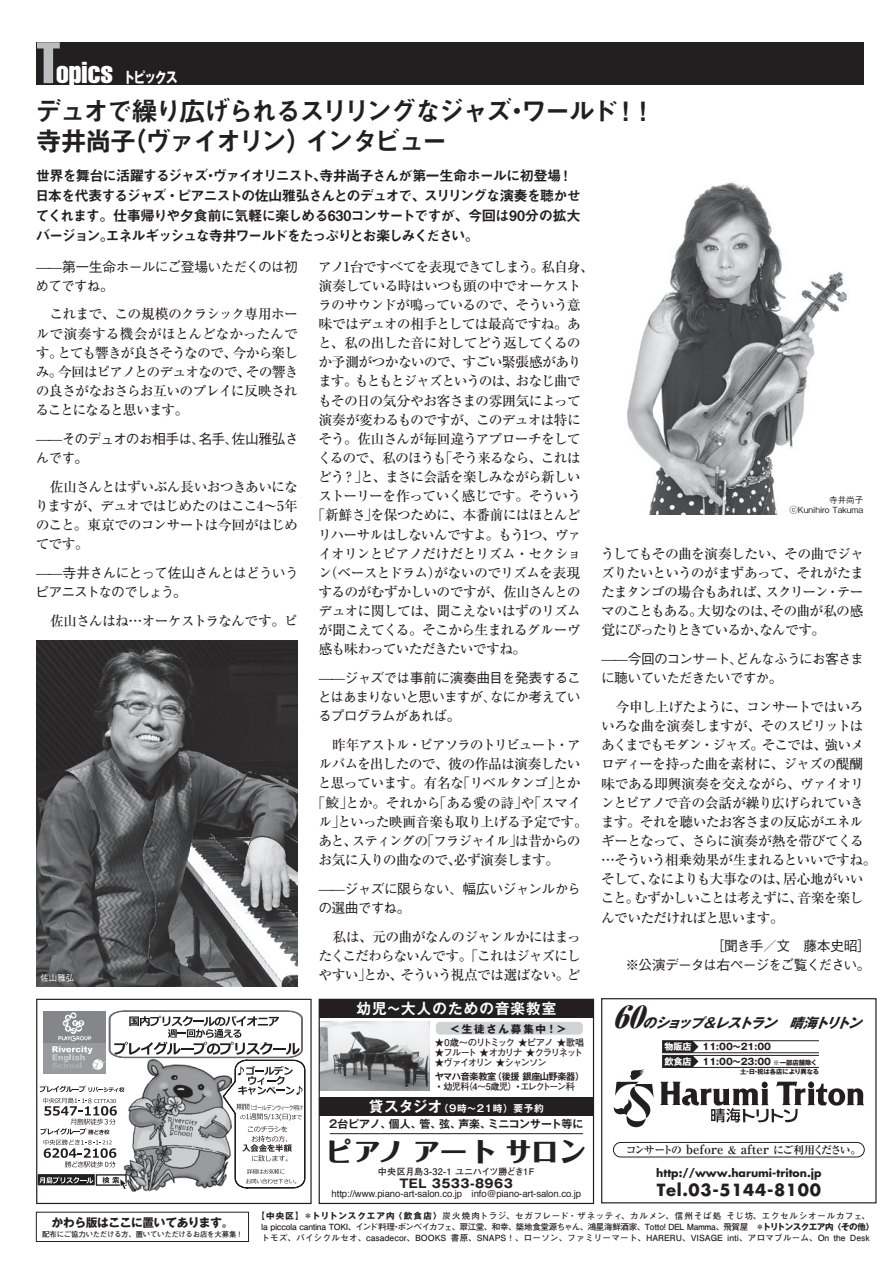
<style>
.page{position:relative;width:893px;height:1263px;background:#fff}
.page>*{position:absolute;margin:0;border:0;box-sizing:border-box;transform-origin:0 0}
.t1{font:800 27px "Folk Pro";letter-spacing:.04em;color:#231f20}
.t2{font:26.55px/29.7px "Midashi Go Pr 5 MB31";letter-spacing:-.11em;color:#231f20}
.t3{font:700 16.35px "Futura";letter-spacing:.04em;color:#231f20}
.t4{font:700 14.85px "Gothic MB101 Pr 5";letter-spacing:-.1em;color:#fff;scale:.8 1}
.t5{font:700 14.55px "Gothic MB101 Pr 5 De";letter-spacing:.075em;color:#fff}
.t6{font:14.4px/20.2px "Midashi Go Pr 5 MB31";letter-spacing:-.08em;color:#231f20}
.t7{font:500 13.8px/19.2px "Ryumin Pr 5";letter-spacing:-.06em;color:#231f20;text-align:justify}
.t8{font:500 13.8px/19.2px "Gothic BBB Pr 5";letter-spacing:-.065em;color:#231f20}
.t9{font:500 13.8px "Ryumin Pr 5";letter-spacing:-.09em;color:#231f20}
.t10{font:500 13.8px "Ryumin Pr 5";letter-spacing:-.03em;color:#231f20}
.t11{font:500 13.8px "Ryumin Pr 5";letter-spacing:-.08em;color:#231f20}
.t12{font:500 13.8px "Ryumin Pr 5";letter-spacing:-.04em;color:#231f20}
.t13{font:500 13.8px "Ryumin Pr 5";letter-spacing:-.085em;color:#231f20}
.t14{font:italic 700 13.5px "Gothic MB101 Pro";color:#231f20}
.t15{font:700 12px "Gothic MB101 Pr 5";letter-spacing:.04em;color:#231f20}
.t16{font:700 11.7px "Gothic MB101 Pr 5";letter-spacing:-.025em;color:#231f20}
.t17{font:700 10.95px "Futura";color:#231f20}
.t18{font:700 10.95px "Ryumin Pro";letter-spacing:-.145em;color:#231f20}
.t19{font:700 10.8px "Gothic MB101 Pr 5 De";letter-spacing:-.005em;color:#231f20}
.t20{font:700 10.5px "Gothic MB101 Pr 5";letter-spacing:.17em;color:#231f20}
.t21{font:700 9.75px "Gothic MB101 Pr 5 De";letter-spacing:.075em;color:#fff}
.t22{font:9.6px "Helvetica";letter-spacing:-.01em;color:#231f20}
.t23{font:700 9.3px "Futo Go B101 Pr 5";letter-spacing:-.125em;color:#231f20}
.t24{font:700 9.3px "Gothic MB101 Pr 5 De";letter-spacing:-.04em;color:#231f20}
.t25{font:700 9.15px/14.5px "Gothic MB101 Pro";color:#231f20}
.t26{font:700 9.15px "Futo Go B101 Pr 5";letter-spacing:-.03em;color:#231f20}
.t27{font:700 8.55px/10.6px "Futo Go B101 Pr 5";color:#231f20;text-align:center}
.t28{font:500 8.55px/10.6px "Gothic BBB Pr 5";color:#231f20;text-align:right}
.t29{font:500 8.55px "Gothic BBB Pr 5";color:#fff}
.t30{font:700 7.5px "Futo Go B101 Pr 5";letter-spacing:-.035em;color:#231f20}
.t31{font:700 6.3px "Gothic MB101 Pro";letter-spacing:-.02em;color:#231f20}
.t32{font:6px "Koz Go Pro";letter-spacing:-.105em;color:#231f20;scale:.87 1}
.s1{font-family:"Helvetica";font-weight:400;font-stretch:extra-condensed;font-size:57.45px;color:#bcbdc0}
.s2{font-family:"Helvetica";font-weight:400;font-stretch:extra-condensed;font-size:29.7px}
.s3{font-size:14.55px}
.s4{font-family:"Ryumin Pro";font-weight:900;font-size:29.4px}
.s5{color:#fff}
.s6{font-size:6.3px}
.s7{font-size:12.75px}
.s8{font-family:"Gothic MB101 Pr 5"}
</style>
<div class="page">
<div style="left:36px;top:1212px;width:213px;height:30px;border:1px solid #231f20"></div>
<svg style="left:39px;top:1010px;width:267px;height:181px"></svg>
<div style="left:36px;top:999px;width:276px;height:205px;border:1px solid #231f20"></div>
<img style="left:321px;top:1022px;width:108px;height:69px">
<div style="left:319px;top:999px;width:274px;height:18px;background:#231f20"></div>
<div style="left:319px;top:1097px;width:274px;height:18px;background:#231f20"></div>
<hr style="left:330px;top:1133px;width:253px;height:1px;background:#231f20">
<div style="left:436px;top:1022px;width:147px;height:13px;background:#d1d2d4;border-radius:4px"></div>
<div style="left:319px;top:999px;width:275px;height:205px;border:1px solid #231f20"></div>
<img style="left:613px;top:1069px;width:252px;height:59px">
<div style="left:613px;top:1142px;width:252px;height:15px;border:1px solid #231f20;border-radius:7px"></div>
<svg style="left:662px;top:1041px;width:36px;height:26px"></svg>
<hr style="left:662px;top:1040px;width:157px;height:1px;background:#231f20">
<hr style="left:662px;top:1052px;width:157px;height:1px;background:#231f20">
<hr style="left:662px;top:1055px;width:157px;height:1px;background:#231f20">
<hr style="left:662px;top:1067px;width:157px;height:1px;background:#231f20">
<div style="left:601px;top:998px;width:276px;height:205px;border:1px solid #231f20"></div>
<div style="left:36px;top:43px;width:827px;height:42px;background:#231f20"></div>
<img style="left:36px;top:640px;width:262px;height:346px">
<img style="left:627px;top:182px;width:220px;height:332px">
<p class="t4" style="left:36px;top:65px;width:179px"><span class="s1">T</span><span class="s2">opics</span>　トピックス</p>
<h2 class="t2" style="left:35px;top:95px;width:672px">デュオで繰り広げられるスリリングなジャズ・ワールド！！　　寺井尚子（ヴァイオリン）インタビュー</h2>
<p class="t6" style="left:35px;top:164px;width:548px">世界を舞台に活躍するジャズ・ヴァイオリニスト、寺井尚子さんが第一生命ホールに初登場！日本を代表するジャズ・ピアニストの佐山雅弘さんとのデュオで、スリリングな演奏を聴かせてくれます。仕事帰りや夕食前に気軽に楽しめる630コンサートですが、今回は90分の拡大バージョン。エネルギッシュな寺井ワールドをたっぷりとお楽しみください。</p>
<p class="t8" style="left:36px;top:255px;width:264px">——第一生命ホールにご登場いただくのは初めてですね。</p>
<p class="t7" style="left:36px;top:304px;width:265px">　これまで、この規模のクラシック専用ホールで演奏する機会がほとんどなかったんです。とても響きが良さそうなので、今から楽しみ。今回はピアノとのデュオなので、その響きの良さがなおさらお互いのプレイに反映されることになると思います。</p>
<p class="t8" style="left:36px;top:428px;width:264px">——そのデュオのお相手は、名手、佐山雅弘さんです。</p>
<p class="t7" style="left:35px;top:476px;width:265px">　佐山さんとはずいぶん長いおつきあいになりますが、デュオではじめたのはここ4〜5年のこと。東京でのコンサートは今回がはじめてです。</p>
<p class="t8" style="left:35px;top:562px;width:265px">——寺井さんにとって佐山さんとはどういうピアニストなのでしょう。</p>
<p class="t7" style="left:36px;top:610px;width:263px">　佐山さんはね…オーケストラなんです。ピ</p>
<p class="t29" style="left:40px;top:971px;width:36px">佐山雅弘</p>
<p class="t32" style="left:252px;top:1103px;width:60px">ゴールデンウィーク明け</p>
<p class="t7" style="left:318px;top:256px;width:277px">アノ1台ですべてを表現できてしまう。私自身、</p>
<p class="t7" style="left:319px;top:275px;width:264px">演奏している時はいつも頭の中でオーケスト</p>
<p class="t7" style="left:318px;top:294px;width:264px">ラのサウンドが鳴っているので、そういう意</p>
<p class="t7" style="left:319px;top:313px;width:264px">味ではデュオの相手としては最高ですね。あ</p>
<p class="t7" style="left:318px;top:332px;width:264px">と、私の出した音に対してどう返してくるの</p>
<p class="t7" style="left:319px;top:352px;width:265px">か予測がつかないので、すごい緊張感があり</p>
<p class="t9" style="left:318px;top:370px;width:264px">ます。もともとジャズというのは、おなじ曲で</p>
<p class="t7" style="left:318px;top:390px;width:264px">もその日の気分やお客さまの雰囲気によって</p>
<p class="t7" style="left:319px;top:409px;width:264px">演奏が変わるものですが、このデュオは特に</p>
<p class="t7" style="left:318px;top:428px;width:264px">そう。佐山さんが毎回違うアプローチをして</p>
<p class="t11" style="left:318px;top:447px;width:264px">くるので、私のほうも「そう来るなら、これは</p>
<p class="t7" style="left:318px;top:466px;width:264px">どう？」と、まさに会話を楽しみながら新しい</p>
<p class="t7" style="left:318px;top:486px;width:264px">ストーリーを作っていく感じです。そういう</p>
<p class="t7" style="left:311px;top:505px;width:270px">「新鮮さ」を保つために、本番前にはほとんど</p>
<p class="t7" style="left:318px;top:524px;width:265px">リハーサルはしないんですよ。もう1つ、ヴァ</p>
<p class="t7" style="left:318px;top:543px;width:265px">イオリンとピアノだけだとリズム・セクショ</p>
<p class="t12" style="left:318px;top:562px;width:264px">ン（ベースとドラム）がないのでリズムを表現</p>
<p class="t7" style="left:319px;top:581px;width:264px">するのがむずかしいのですが、佐山さんとの</p>
<p class="t7" style="left:318px;top:600px;width:264px">デュオに関しては、聞こえないはずのリズム</p>
<p class="t7" style="left:319px;top:619px;width:264px">が聞こえてくる。そこから生まれるグルーヴ</p>
<p class="t7" style="left:319px;top:639px;width:209px">感も味わっていただきたいですね。</p>
<p class="t8" style="left:318px;top:667px;width:265px;text-align:justify">——ジャズでは事前に演奏曲目を発表することはあまりないと思いますが、なにか考えているプログラムがあれば。</p>
<p class="t13" style="left:319px;top:734px;width:264px">　昨年アストル・ピアソラのトリビュート・ア</p>
<p class="t7" style="left:318px;top:753px;width:264px">ルバムを出したので、彼の作品は演奏したい</p>
<p class="t7" style="left:318px;top:773px;width:264px">と思っています。有名な「リベルタンゴ」とか</p>
<p class="t10" style="left:311px;top:791px;width:272px">「鮫」とか。それから「ある愛の詩」や「スマイ</p>
<p class="t7" style="left:318px;top:811px;width:271px">ル」といった映画音楽も取り上げる予定です。</p>
<p class="t9" style="left:318px;top:830px;width:264px">あと、スティングの「フラジャイル」は昔からの</p>
<p class="t7" style="left:318px;top:849px;width:242px">お気に入りの曲なので、必ず演奏します。</p>
<p class="t8" style="left:318px;top:878px;width:264px">——ジャズに限らない、幅広いジャンルからの選曲ですね。</p>
<p class="t7" style="left:318px;top:926px;width:264px">　私は、元の曲がなんのジャンルかにはまったくこだわらないんです。「これはジャズにしやすい」とか、そういう視点では選ばない。ど</p>
<p class="t5" style="left:356px;top:996px;width:202px">幼児～大人のための音楽教室</p>
<p class="t20" style="left:450px;top:1020px;width:119px">＜生徒さん募集中！＞</p>
<p class="t23" style="left:435px;top:1035px;width:151px">★0歳～のリトミック ★ピアノ ★歌唱</p>
<p class="t23" style="left:435px;top:1045px;width:150px">★フルート ★オカリナ ★クラリネット</p>
<p class="t23" style="left:435px;top:1055px;width:113px">★ヴァイオリン ★シャンソン</p>
<p class="t24" style="left:435px;top:1068px;width:151px">ヤマハ音楽教室（後援 銀座山野楽器）</p>
<p class="t23" style="left:437px;top:1079px;width:139px">• 幼児科（4～5歳児）• エレクトーン科</p>
<p class="t19" style="left:329px;top:1115px;width:256px">2台ピアノ、個人、管、弦、声楽、ミニコンサート等に</p>
<p class="t21" style="left:369px;top:1100px;width:177px"><span class="s3">貸スタジオ</span>（9時～21時）要予約</p>
<h1 class="t1" style="left:326px;top:1128px;width:263px">ピアノアートサロン</h1>
<p class="t26" style="left:378px;top:1164px;width:158px">中央区月島3-32-1 ユニハイツ勝どき1F</p>
<p class="t22" style="left:332px;top:1186px;width:251px">http://www.piano-art-salon.co.jp info@piano-art-salon.co.jp</p>
<p class="t15" style="left:399px;top:1174px;width:115px">TEL 3533-8963</p>
<p class="t28" style="left:789px;top:493px;width:75px">寺井尚子ⓒKunihiro Takuma</p>
<p class="t7" style="left:601px;top:543px;width:265px">うしてもその曲を演奏したい、その曲でジャズりたいというのがまずあって、それがたまたまタンゴの場合もあれば、スクリーン・テーマのこともある。大切なのは、その曲が私の感覚にぴったりときているか、なんです。</p>
<p class="t8" style="left:601px;top:648px;width:264px">——今回のコンサート、どんなふうにお客さまに聴いていただきたいですか。</p>
<p class="t7" style="left:601px;top:696px;width:277px;text-align:left">　今申し上げたように、コンサートではいろいろな曲を演奏しますが、そのスピリットはあくまでもモダン・ジャズ。そこでは、強いメロディーを持った曲を素材に、ジャズの醍醐味である即興演奏を交えながら、ヴァイオリンとピアノで音の会話が繰り広げられていきます。それを聴いたお客さまの反応がエネルギーとなって、さらに演奏が熱を帯びてくる…そういう相乗効果が生まれるといいですね。そして、なによりも大事なのは、居心地がいいこと。むずかしいことは考えずに、音楽を楽しんでいただければと思います。</p>
<p class="t8" style="left:626px;top:935px;width:247px;text-align:right">［聞き手／文　藤本史昭］<br>※公演データは右ページをご覧ください。</p>
<p class="t14" style="left:612px;top:1011px;width:257px"><span class="s4">60</span>のショップ＆レストラン　晴海トリトン</p>
<p class="t25" style="left:664px;top:1038px;width:154px"><span class="s5">物販店</span> 11:00～21:00<br><span class="s5">飲食店</span> 11:00～23:00 <span class="s6">※一部店舗除く</span></p>
<p class="t31" style="left:740px;top:1067px;width:80px">土・日・祝は各店により異なる</p>
<p class="t18" style="left:626px;top:1141px;width:237px">コンサートの <span class="s7">before</span> &amp; <span class="s7">after</span> にご利用ください。</p>
<p class="t17" style="left:656px;top:1166px;width:167px">http://www.harumi-triton.jp</p>
<p class="t3" style="left:657px;top:1178px;width:166px">Tel.03-5144-8100</p>
<p class="t16" style="left:52px;top:1212px;width:183px">かわら版はここに置いてあります。</p>
<p class="t30" style="left:42px;top:1228px;width:202px">配布にご協力いただける方、置いていただけるお店を大募集！</p>
<p class="t27" style="left:257px;top:1210px;width:619px"><span class="s8">【中央区】＊トリトンスクエア内〈飲食店〉</span> 炭火焼肉トラジ、セガフレード・ザネッティ、カルメン、信州そば処 そじ坊、エクセルシオールカフェ、la piccola cantina TOKI、インド料理・ボンベイカフェ、翠江堂、和幸、築地食堂源ちゃん、鴻星海鮮酒家、Totto! DEL Mamma、飛賀屋　<span class="s8">＊トリトンスクエア内〈その他〉</span>トモズ、バイシクルセオ、casadecor、BOOKS 書原、SNAPS！、ローソン、ファミリーマート、HARERU、VISAGE inti、アロマブルーム、On the Desk</p>
</div>
